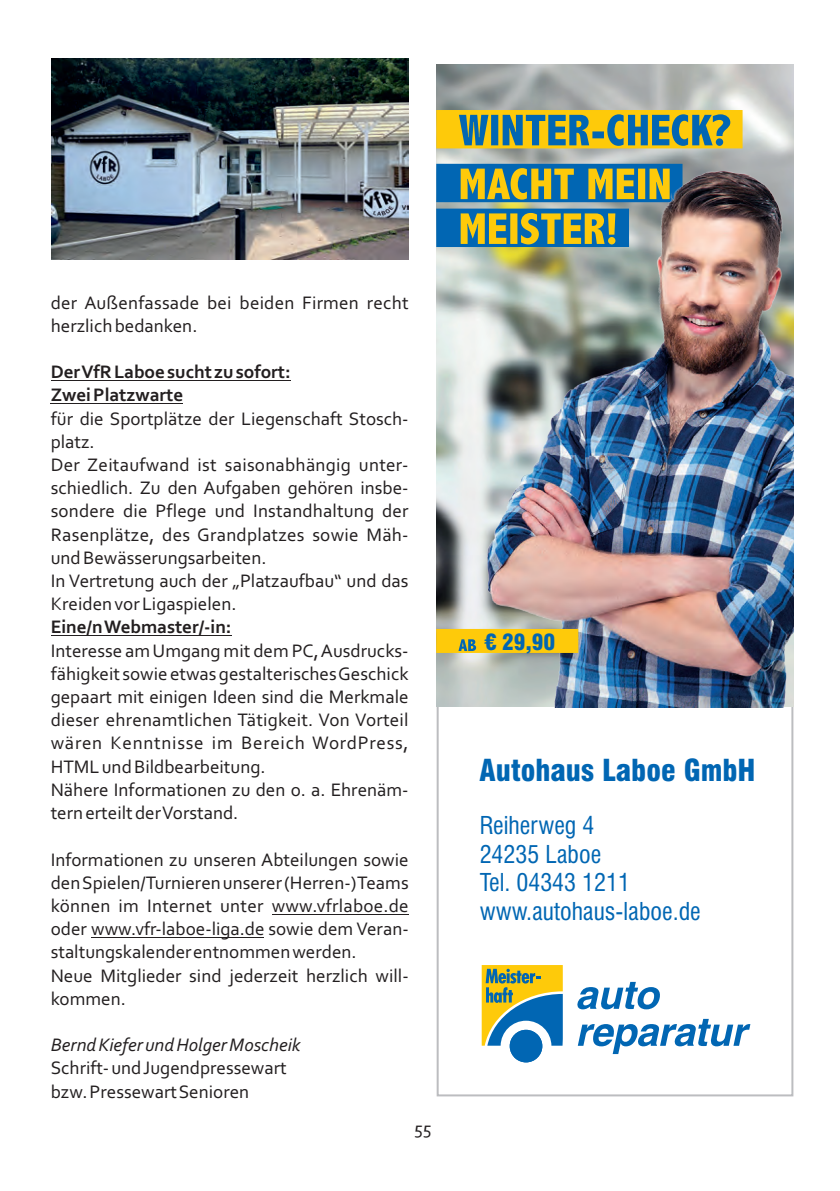
<style>
.page{position:relative;width:840px;height:1191px;background:#fff}
.page>*{position:absolute;margin:0;border:0;box-sizing:border-box;transform-origin:0 0}
.t1{font:900 condensed 29.6px "Swiss 721 BT";color:#0166b3}
.t2{font:condensed 24px/28.8px "Swiss 721 BT";color:#0166b3}
.t3{font:900 condensed 22px "Swiss 721 BT";color:#0166b3}
.t4{font:19px/23.2px "Corbel";color:#231f20}
.t5{font:700 19px/23.2px "Corbel";color:#231f20}
.t6{font:italic 19px "Corbel";color:#231f20}
.t7{font:18px "Corbel";color:#231f20}
</style>
<div class="page">
<hr style="left:51px;top:380px;width:239px;height:1px;background:#231f20">
<hr style="left:51px;top:403px;width:132px;height:1px;background:#231f20">
<hr style="left:51px;top:635px;width:180px;height:1px;background:#231f20">
<hr style="left:271px;top:913px;width:137px;height:1px;background:#231f20">
<hr style="left:91px;top:936px;width:173px;height:1px;background:#231f20">
<img style="left:51px;top:58px;width:357px;height:201px">
<div style="left:436px;top:704px;width:357px;height:392px;border:2px solid #bcbdc0"></div>
<svg style="left:481px;top:965px;width:81px;height:97px"></svg>
<svg style="left:577px;top:982px;width:83px;height:27px"></svg>
<svg style="left:577px;top:1019px;width:173px;height:35px"></svg>
<img style="left:436px;top:65px;width:357px;height:642px">
<div style="left:436px;top:110px;width:306px;height:38px;background:#feca0a"></div>
<div style="left:436px;top:164px;width:246px;height:38px;background:#0166b3"></div>
<div style="left:436px;top:209px;width:192px;height:38px;background:#0166b3"></div>
<svg style="left:459px;top:114px;width:270px;height:32px"></svg>
<svg style="left:460px;top:168px;width:13px;height:32px"></svg>
<svg style="left:460px;top:213px;width:13px;height:31px"></svg>
<img style="left:473px;top:133px;width:320px;height:574px">
<div style="left:436px;top:629px;width:142px;height:24px;background:#feca0a"></div>
<svg style="left:458px;top:639px;width:18px;height:12px"></svg>
<p class="t4" style="left:51px;top:292px;width:359px">der Außenfassade bei beiden Firmen recht herzlich bedanken.</p>
<p class="t5" style="left:51px;top:362px;width:241px">Der VfR Laboe sucht zu sofort:<br>Zwei Platzwarte</p>
<p class="t4" style="left:51px;top:408px;width:359px">für die Sportplätze der Liegenschaft Stosch&shy;platz.<br>Der Zeitaufwand ist saisonabhängig unter&shy;schiedlich. Zu den Aufgaben gehören insbe&shy;sondere die Pflege und Instandhaltung der Rasenplätze, des Grandplatzes sowie Mäh&shy;und Bewässerungsarbeiten.<br>In Vertretung auch der „Platzaufbau“ und das Kreiden vor Ligaspielen.</p>
<p class="t5" style="left:51px;top:617px;width:182px">Eine/n Webmaster/-in:</p>
<p class="t4" style="left:51px;top:640px;width:359px">Interesse am Umgang mit dem PC, Ausdrucks&shy;fähigkeit sowie etwas gestalterisches Geschick gepaart mit einigen Ideen sind die Merkmale dieser ehrenamtlichen Tätigkeit. Von Vorteil wären Kenntnisse im Bereich WordPress, HTML und Bildbearbeitung.<br>Nähere Informationen zu den o. a. Ehrenäm&shy;tern erteilt der Vorstand.</p>
<p class="t4" style="left:51px;top:849px;width:359px">Informationen zu unseren Abteilungen sowie den Spielen/Turnieren unserer (Herren-) Teams können im Internet unter www.vfrlaboe.de oder www.vfr-laboe-liga.de sowie dem Veran&shy;staltungskalender entnommen werden.<br>Neue Mitglieder sind jederzeit herzlich will&shy;kommen.</p>
<p class="t6" style="left:51px;top:1037px;width:251px">Bernd Kiefer und Holger Moscheik</p>
<p class="t4" style="left:51px;top:1058px;width:237px">Schrift- und Jugendpressewart bzw. Pressewart Senioren</p>
<p class="t7" style="left:414px;top:1121px;width:19px">55</p>
<p class="t3" style="left:502px;top:633px;width:55px">29,90</p>
<h1 class="t1" style="left:479px;top:758px;width:277px">Autohaus Laboe GmbH</h1>
<p class="t2" style="left:479px;top:813px;width:222px">Reiherweg 4<br>24235 Laboe<br>Tel. 04343 1211 www.autohaus-laboe.de</p>
</div>
